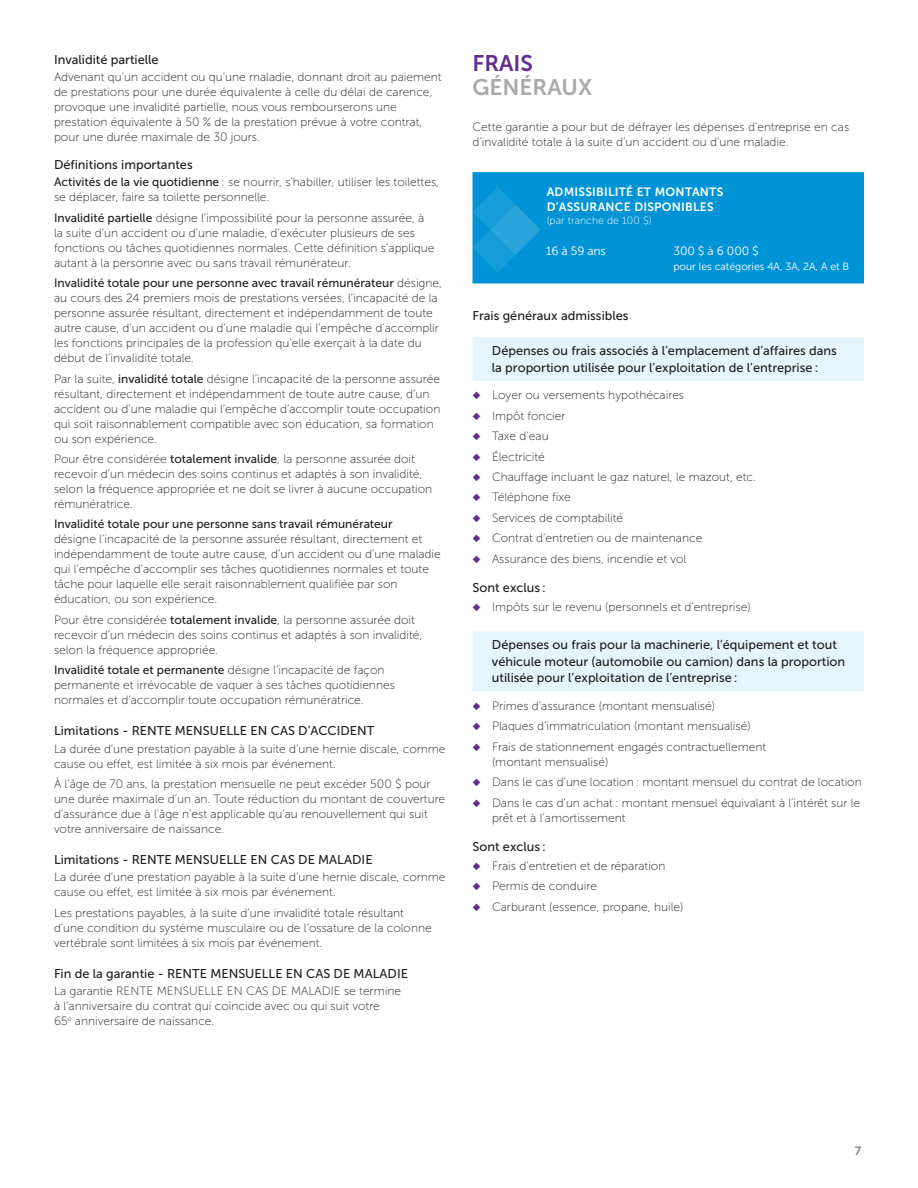
<style>
.page{position:relative;width:918px;height:1188px;background:#fff}
.page>*{position:absolute;margin:0;border:0;box-sizing:border-box;transform-origin:0 0}
.t1{font:22.5px "Museo Sans 700";color:#a7a9ac}
.t2{font:22.5px "Museo Sans 700";color:#642d91}
.t3{font:12.75px/16.5px "Museo Sans 500";color:#231f20}
.t4{font:12px/15px "Museo Sans 100";color:#231f20}
.t5{font:12px "Museo Sans 500";color:#231f20}
.t6{font:12px/15px "Museo Sans 700";letter-spacing:.02em;color:#fff}
.t7{font:12px "Museo Sans 300";letter-spacing:-.01em;color:#fff}
.t8{font:12px "Museo Sans 700";color:#808285}
.t9{font:10.5px "Museo Sans 300";color:#fff}
.t10{font:10.5px "Museo Sans 100";color:#fff}
.s1{font-family:"Museo Sans 500"}
.s2{font-family:"Museo Sans 100"}
.s3{color:#642d91}
</style>
<div class="page">
<div style="left:472px;top:337px;width:392px;height:44px;background:#e4f5fd"></div>
<div style="left:472px;top:631px;width:392px;height:60px;background:#e4f5fd"></div>
<div style="left:472px;top:172px;width:392px;height:112px;background:#0094d6"></div>
<svg style="left:472px;top:187px;width:69px;height:86px;background:#119bd8"></svg>
<p class="t3" style="left:54px;top:51px;width:106px">Invalidité partielle</p>
<p class="t4" style="left:54px;top:69px;width:389px">Advenant qu’un accident ou qu’une maladie, donnant droit au paiement de prestations pour une durée équivalente à celle du délai de carence, provoque une invalidité partielle, nous vous rembourserons une prestation équivalente à 50 % de la prestation prévue à votre contrat, pour une durée maximale de 30 jours.</p>
<p class="t3" style="left:54px;top:157px;width:140px">Définitions importantes</p>
<p class="t4" style="left:54px;top:175px;width:387px"><span class="s1">Activités de la vie quotidienne</span> : se nourrir, s’habiller, utiliser les toilettes, se déplacer, faire sa toilette personnelle.</p>
<p class="t4" style="left:54px;top:210px;width:382px"><span class="s1">Invalidité partielle</span> désigne l’impossibilité pour la personne assurée, à la suite d’un accident ou d’une maladie, d’exécuter plusieurs de ses fonctions ou tâches quotidiennes normales. Cette définition s’applique autant à la personne avec ou sans travail rémunérateur.</p>
<p class="t5" style="left:54px;top:276px;width:390px">Invalidité totale pour une personne avec travail rémunérateur <span class="s2">désigne,</span></p>
<p class="t4" style="left:54px;top:291px;width:386px">au cours des 24 premiers mois de prestations versées, l’incapacité de la personne assurée résultant, directement et indépendamment de toute autre cause, d’un accident ou d’une maladie qui l’empêche d’accomplir les fonctions principales de la profession qu’elle exerçait à la date du début de l’invalidité totale.</p>
<p class="t4" style="left:54px;top:371px;width:388px">Par la suite, <span class="s1">invalidité totale</span> désigne l’incapacité de la personne assurée résultant, directement et indépendamment de toute autre cause, d’un accident ou d’une maladie qui l’empêche d’accomplir toute occupation qui soit raisonnablement compatible avec son éducation, sa formation ou son expérience.</p>
<p class="t4" style="left:54px;top:451px;width:380px">Pour être considérée <span class="s1">totalement invalide</span>, la personne assurée doit recevoir d’un médecin des soins continus et adaptés à son invalidité, selon la fréquence appropriée et ne doit se livrer à aucune occupation rémunératrice.</p>
<p class="t5" style="left:54px;top:518px;width:340px">Invalidité totale pour une personne sans travail rémunérateur</p>
<p class="t4" style="left:54px;top:532px;width:388px">désigne l’incapacité de la personne assurée résultant, directement et indépendamment de toute autre cause, d’un accident ou d’une maladie qui l’empêche d’accomplir ses tâches quotidiennes normales et toute tâche pour laquelle elle serait raisonnablement qualifiée par son éducation, ou son expérience.</p>
<p class="t4" style="left:54px;top:612px;width:370px">Pour être considérée <span class="s1">totalement invalide</span>, la personne assurée doit recevoir d’un médecin des soins continus et adaptés à son invalidité, selon la fréquence appropriée.</p>
<p class="t5" style="left:54px;top:663px;width:332px">Invalidité totale et permanente <span class="s2">désigne l’incapacité de façon</span></p>
<p class="t4" style="left:54px;top:678px;width:342px">permanente et irrévocable de vaquer à ses tâches quotidiennes normales et d’accomplir toute occupation rémunératrice.</p>
<p class="t3" style="left:54px;top:723px;width:322px">Limitations - RENTE MENSUELLE EN CAS D’ACCIDENT</p>
<p class="t4" style="left:54px;top:741px;width:393px">La durée d’une prestation payable à la suite d’une hernie discale, comme cause ou effet, est limitée à six mois par événement.</p>
<p class="t4" style="left:54px;top:776px;width:393px">À l’âge de 70 ans, la prestation mensuelle ne peut excéder 500 $ pour une durée maximale d’un an. Toute réduction du montant de couverture d’assurance due à l’âge n’est applicable qu’au renouvellement qui suit votre anniversaire de naissance.</p>
<p class="t3" style="left:54px;top:852px;width:320px">Limitations - RENTE MENSUELLE EN CAS DE MALADIE</p>
<p class="t4" style="left:54px;top:870px;width:393px">La durée d’une prestation payable à la suite d’une hernie discale, comme cause ou effet, est limitée à six mois par événement.</p>
<p class="t4" style="left:54px;top:905px;width:379px">Les prestations payables, à la suite d’une invalidité totale résultant d’une condition du système musculaire ou de l’ossature de la colonne vertébrale sont limitées à six mois par événement.</p>
<p class="t3" style="left:54px;top:965px;width:356px">Fin de la garantie - RENTE MENSUELLE EN CAS DE MALADIE</p>
<p class="t4" style="left:54px;top:984px;width:349px">La garantie RENTE MENSUELLE EN CAS DE MALADIE se termine à l’anniversaire du contrat qui coïncide avec ou qui suit votre<br>65<sup>e</sup> anniversaire de naissance.</p>
<h1 class="t2" style="left:472px;top:51px;width:62px">FRAIS</h1>
<h1 class="t1" style="left:472px;top:75px;width:121px">GÉNÉRAUX</h1>
<p class="t4" style="left:472px;top:120px;width:378px">Cette garantie a pour but de défrayer les dépenses d’entreprise en cas d’invalidité totale à la suite d’un accident ou d’une maladie.</p>
<p class="t6" style="left:547px;top:184px;width:178px">ADMISSIBILITÉ ET MONTANTS<br>D’ASSURANCE DISPONIBLES</p>
<p class="t10" style="left:547px;top:215px;width:107px">(par tranche de 100 $)</p>
<p class="t7" style="left:546px;top:244px;width:61px">16 à 59 ans</p>
<p class="t7" style="left:673px;top:244px;width:87px">300 $ à 6 000 $</p>
<p class="t9" style="left:673px;top:261px;width:177px">pour les catégories 4A, 3A, 2A, A et B</p>
<p class="t3" style="left:472px;top:308px;width:158px">Frais généraux admissibles</p>
<p class="t3" style="left:492px;top:342px;width:347px">Dépenses ou frais associés à l’emplacement d’affaires dans la proportion utilisée pour l’exploitation de l’entreprise :</p>
<p class="t4" style="left:472px;top:388px;width:213px"><span class="s3">◆</span> Loyer ou versements hypothécaires</p>
<p class="t4" style="left:472px;top:408px;width:95px"><span class="s3">◆</span> Impôt foncier</p>
<p class="t4" style="left:472px;top:429px;width:78px"><span class="s3">◆</span> Taxe d’eau</p>
<p class="t4" style="left:472px;top:449px;width:74px"><span class="s3">◆</span> Électricité</p>
<p class="t4" style="left:472px;top:470px;width:285px"><span class="s3">◆</span> Chauffage incluant le gaz naturel, le mazout, etc.</p>
<p class="t4" style="left:472px;top:490px;width:100px"><span class="s3">◆</span> Téléphone fixe</p>
<p class="t4" style="left:472px;top:510px;width:152px"><span class="s3">◆</span> Services de comptabilité</p>
<p class="t4" style="left:472px;top:531px;width:231px"><span class="s3">◆</span> Contrat d’entretien ou de maintenance</p>
<p class="t4" style="left:472px;top:551px;width:215px"><span class="s3">◆</span> Assurance des biens, incendie et vol</p>
<p class="t3" style="left:472px;top:579px;width:75px">Sont exclus :</p>
<p class="t4" style="left:472px;top:600px;width:280px"><span class="s3">◆</span> Impôts sur le revenu (personnels et d’entreprise)</p>
<p class="t3" style="left:492px;top:637px;width:355px">Dépenses ou frais pour la machinerie, l’équipement et tout véhicule moteur (automobile ou camion) dans la proportion utilisée pour l’exploitation de l’entreprise :</p>
<p class="t4" style="left:472px;top:699px;width:244px"><span class="s3">◆</span> Primes d’assurance (montant mensualisé)</p>
<p class="t4" style="left:472px;top:719px;width:280px"><span class="s3">◆</span> Plaques d’immatriculation (montant mensualisé)</p>
<p class="t4" style="left:492px;top:739px;width:276px;text-indent:-20px"><span class="s3">◆</span> Frais de stationnement engagés contractuellement (montant mensualisé)</p>
<p class="t4" style="left:472px;top:775px;width:391px"><span class="s3">◆</span> Dans le cas d’une location : montant mensuel du contrat de location</p>
<p class="t4" style="left:492px;top:795px;width:370px;text-indent:-20px"><span class="s3">◆</span> Dans le cas d’un achat : montant mensuel équivalant à l’intérêt sur le prêt et à l’amortissement</p>
<p class="t3" style="left:472px;top:838px;width:75px">Sont exclus :</p>
<p class="t4" style="left:472px;top:859px;width:194px"><span class="s3">◆</span> Frais d’entretien et de réparation</p>
<p class="t4" style="left:472px;top:879px;width:126px"><span class="s3">◆</span> Permis de conduire</p>
<p class="t4" style="left:472px;top:899px;width:212px"><span class="s3">◆</span> Carburant (essence, propane, huile)</p>
<p class="t8" style="left:855px;top:1144px;width:8px">7</p>
</div>
